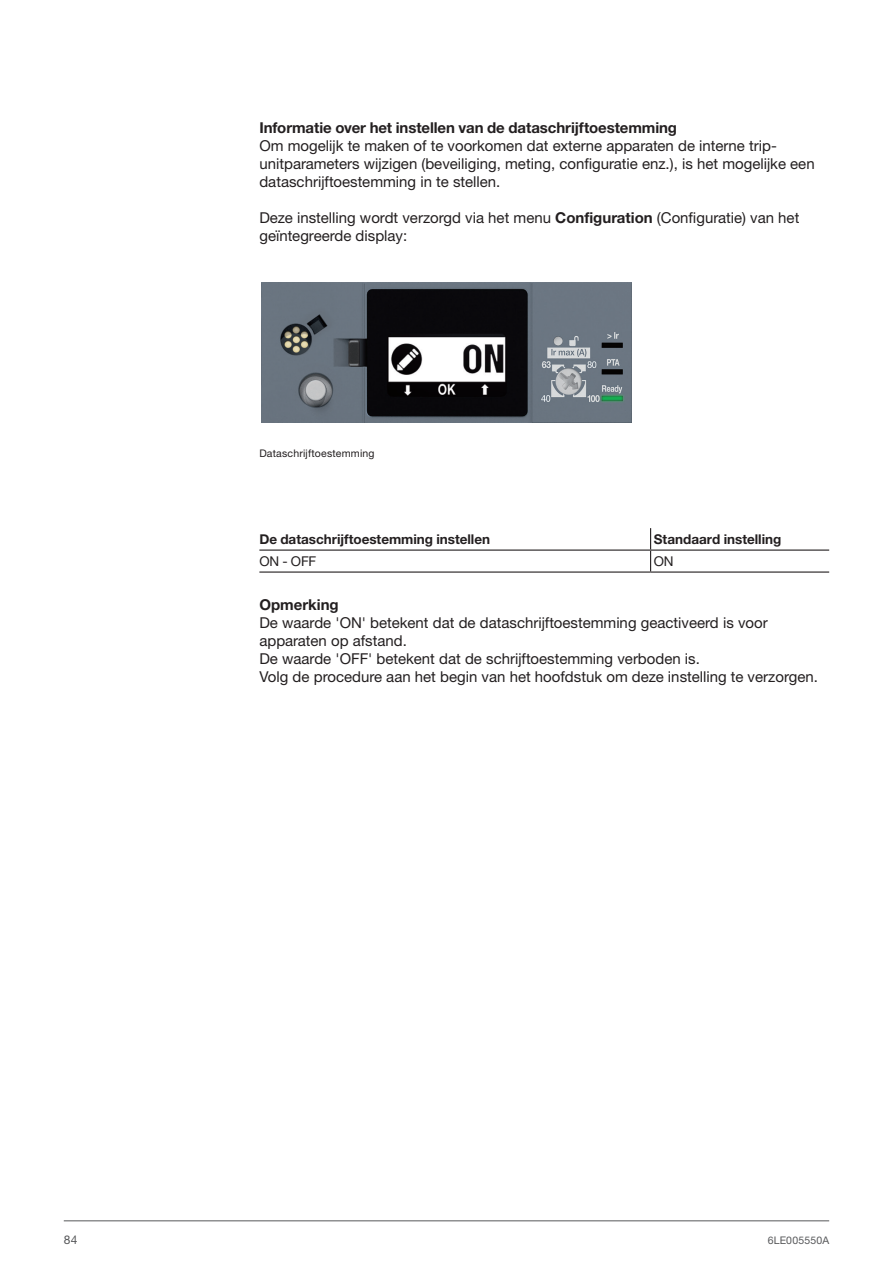
<style>
.page{position:relative;width:893px;height:1263px;background:#fff}
.page>*{position:absolute;margin:0;border:0;box-sizing:border-box;transform-origin:0 0}
.Body_Text{font:15px/18px "Helvetica Neue LTW1 G";color:#231f20}
.Heading_3{font:700 15px "Helvetica Neue LTW1 G";letter-spacing:-.005em;color:#231f20}
.Body_Text-2{font:700 15px "Helvetica Neue LTW1 G";color:#231f20}
.Table_Heading{font:700 13.5px "Helvetica Neue LTW1 G";color:#231f20}
.Table_Body_text{font:13.5px "Helvetica Neue LTW1 G";letter-spacing:-.01em;color:#231f20}
.t1{font:12px "Helvetica Neue LTW1 G";color:#57585a}
.Grafik_Untertitel{font:10.5px "Helvetica Neue LTW1 G";letter-spacing:.02em;color:#231f20}
.t2{font:10.5px "Helvetica Neue LTW1 G";letter-spacing:.015em;color:#57585a}
.s1{font-weight:700}
</style>
<div class="page">
<hr style="left:64px;top:1220px;width:765px;height:1px;background:#57585a">
<img style="left:261px;top:283px;width:370px;height:139px">
<hr style="left:651px;top:571px;width:178px;height:2px;background:#231f20">
<hr style="left:259px;top:549px;width:392px;height:2px;background:#231f20">
<hr style="left:651px;top:549px;width:178px;height:2px;background:#231f20">
<svg style="left:650px;top:528px;width:1px;height:43px"></svg>
<hr style="left:259px;top:571px;width:392px;height:2px;background:#231f20">
<p class="Heading_3" style="left:259px;top:118px;width:419px">Informatie over het instellen van de dataschrijftoestemming</p>
<p class="Body_Text" style="left:259px;top:136px;width:557px">Om mogelijk te maken of te voorkomen dat externe apparaten de interne trip&shy;unitparameters wijzigen (beveiliging, meting, configuratie enz.), is het mogelijke een dataschrijftoestemming in te stellen.</p>
<p class="Body_Text" style="left:259px;top:208px;width:541px">Deze instelling wordt verzorgd via het menu <span class="s1">Configuration</span> (Configuratie) van het geïntegreerde display:</p>
<p class="Grafik_Untertitel" style="left:259px;top:446px;width:117px">Dataschrijftoestemming</p>
<p class="Table_Heading" style="left:259px;top:531px;width:232px">De dataschrijftoestemming instellen</p>
<p class="Table_Heading" style="left:654px;top:531px;width:129px">Standaard instelling</p>
<p class="Table_Body_text" style="left:259px;top:553px;width:58px">ON - OFF</p>
<p class="Table_Body_text" style="left:654px;top:553px;width:21px">ON</p>
<p class="Body_Text-2" style="left:259px;top:595px;width:81px">Opmerking</p>
<p class="Body_Text" style="left:259px;top:613px;width:510px">De waarde 'ON' betekent dat de dataschrijftoestemming geactiveerd is voor apparaten op afstand.</p>
<p class="Body_Text" style="left:259px;top:649px;width:442px">De waarde 'OFF' betekent dat de schrijftoestemming verboden is.</p>
<p class="Body_Text" style="left:259px;top:667px;width:560px">Volg de procedure aan het begin van het hoofdstuk om deze instelling te verzorgen.</p>
<p class="t1" style="left:64px;top:1232px;width:15px">84</p>
<p class="t2" style="left:768px;top:1234px;width:63px">6LE005550A</p>
</div>
